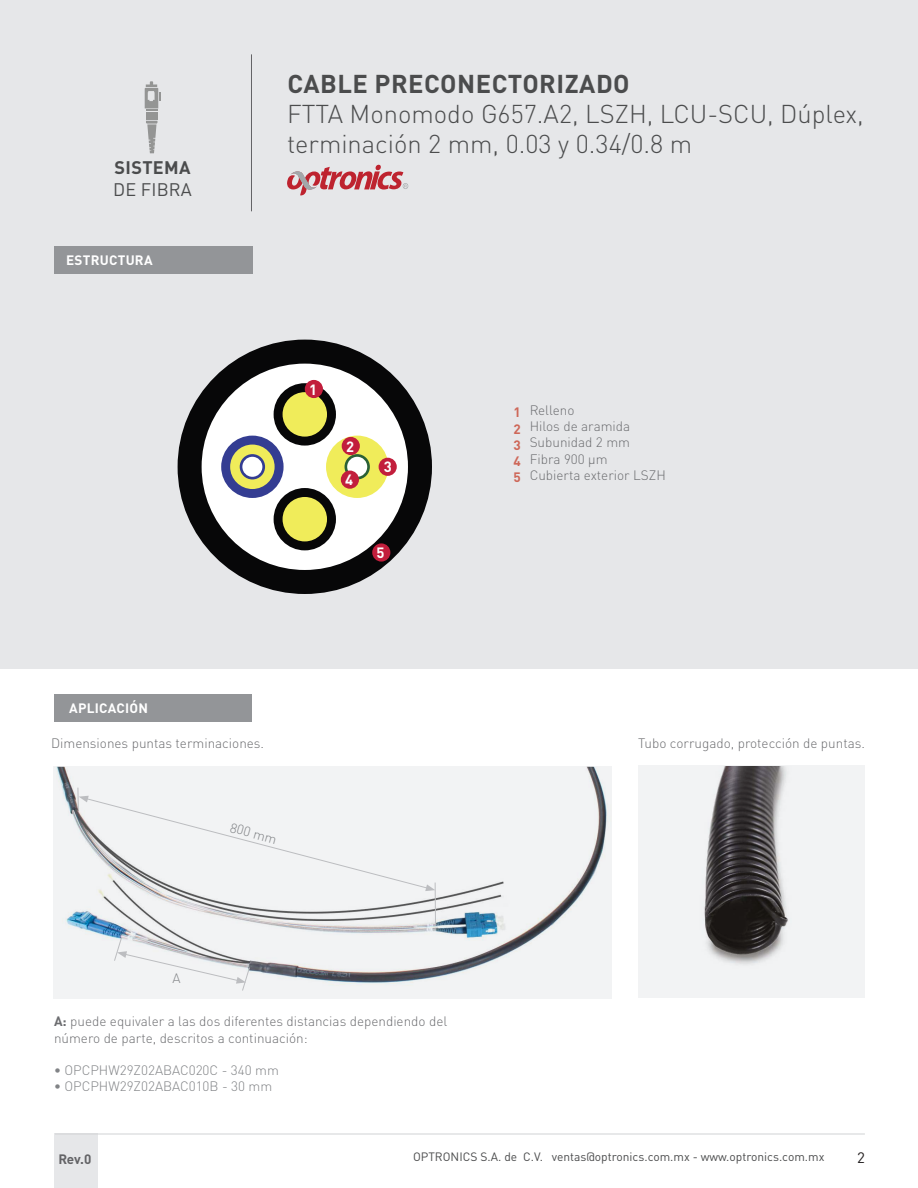
<style>
.page{position:relative;width:918px;height:1188px;background:#fff}
.page>*{position:absolute;margin:0;border:0;box-sizing:border-box;transform-origin:0 0}
.t1{font:300 25.5px/30px "DIN Pro";color:#4b4c4d}
.t2{font:700 25.5px "DIN Pro";letter-spacing:.02em;color:#4b4c4d}
.t3{font:700 18px "DIN Pro";letter-spacing:.02em;color:#4b4c4d}
.t4{font:18px "DIN Pro";letter-spacing:.01em;color:#4b4c4d}
.t5{font:15px "DIN Pro";color:#231f20}
.t6{font:700 14.7px "DIN Pro";color:#fff}
.t7{font:300 13.5px/16.2px "DIN Pro";color:#6c6d70}
.t8{font:300 13.5px/16.2px "DIN Pro";color:#818386}
.t9{font:700 13.5px "DIN Pro";letter-spacing:.02em;color:#fff}
.t10{font:700 13.5px "DIN Pro";color:#636366}
.t11{font:700 13.5px/16.2px "DIN Pro";color:#ce6859;text-align:justify}
.t12{font:12px "DIN Pro";color:#4b4c4d}
.s1{font-weight:700}
</style>
<div class="page">
<div style="left:0;top:0;width:918px;height:669px;background:#e6e7e9"></div>
<div style="left:54px;top:1134px;width:44px;height:54px;background:#e6e7e9"></div>
<hr style="left:251px;top:54px;width:1px;height:157px;background:#636366">
<hr style="left:55px;top:1134px;width:810px;height:1px;background:#d1d2d4">
<svg style="left:287px;top:165px;width:121px;height:30px"></svg>
<svg style="left:145px;top:81px;width:15px;height:72px"></svg>
<div style="left:638px;top:765px;width:227px;height:233px;background:#f2f3f4"></div>
<div style="left:178px;top:340px;width:254px;height:254px;background:#070708;border-radius:50%"></div>
<div style="left:202px;top:364px;width:206px;height:206px;background:#fff;border-radius:50%"></div>
<div style="left:274px;top:383px;width:62px;height:63px;background:#070708;border-radius:50%"></div>
<div style="left:283px;top:392px;width:44px;height:45px;background:#f0ec5a;border-radius:50%"></div>
<div style="left:274px;top:488px;width:62px;height:62px;background:#070708;border-radius:50%"></div>
<div style="left:283px;top:497px;width:44px;height:44px;background:#f0ec5a;border-radius:50%"></div>
<div style="left:326px;top:436px;width:62px;height:62px;background:#f0ec5a;border-radius:50%"></div>
<div style="left:221px;top:436px;width:63px;height:62px;background:#343d92;border-radius:50%"></div>
<div style="left:230px;top:445px;width:45px;height:44px;background:#f0ec5a;border-radius:50%"></div>
<svg style="left:240px;top:454px;width:25px;height:25px"></svg>
<div style="left:242px;top:457px;width:20px;height:20px;background:#fff;border-radius:50%"></div>
<svg style="left:345px;top:454px;width:25px;height:25px"></svg>
<div style="left:347px;top:457px;width:20px;height:20px;background:#fff;border-radius:50%"></div>
<div style="left:54px;top:694px;width:198px;height:27px;background:#939598"></div>
<div style="left:54px;top:246px;width:199px;height:28px;background:#939598"></div>
<div style="left:342px;top:437px;width:18px;height:18px;background:#c21e3c;border-radius:50%"></div>
<div style="left:379px;top:458px;width:18px;height:18px;background:#c21e3c;border-radius:50%"></div>
<div style="left:341px;top:471px;width:18px;height:18px;background:#c21e3c;border-radius:50%"></div>
<div style="left:372px;top:543px;width:18px;height:19px;background:#c21e3c;border-radius:50%"></div>
<div style="left:305px;top:380px;width:18px;height:18px;background:#c21e3c;border-radius:50%"></div>
<img style="left:704px;top:766px;width:84px;height:198px">
<img style="left:53px;top:767px;width:559px;height:232px">
<svg style="left:114px;top:937px;width:136px;height:54px"></svg>
<hr style="left:435px;top:883px;width:1px;height:41px;background:#bcbdc0">
<div style="left:78px;top:788px;width:357px;height:103px;background:#f2f3f4"></div>
<h2 class="t3" style="left:114px;top:153px;width:78px">SISTEMA</h2>
<h2 class="t4" style="left:113px;top:177px;width:80px">DE FIBRA</h2>
<p class="t9" style="left:66px;top:249px;width:88px">ESTRUCTURA</p>
<h1 class="t2" style="left:287px;top:62px;width:344px">CABLE PRECONECTORIZADO</h1>
<h1 class="t1" style="left:287px;top:97px;width:578px">FTTA Monomodo G657.A2, LSZH, LCU-SCU, Dúplex, terminación 2 mm, 0.03 y 0.34/0.8 m</h1>
<p class="t6" style="left:309px;top:377px;width:10px">1</p>
<p class="t6" style="left:346px;top:434px;width:10px">2</p>
<p class="t6" style="left:345px;top:468px;width:10px">4</p>
<p class="t6" style="left:384px;top:454px;width:10px">3</p>
<p class="t6" style="left:377px;top:540px;width:10px">5</p>
<p class="t11" style="left:514px;top:403px;width:9px">1<br>2<br>3<br>4<br>5</p>
<p class="t7" style="left:530px;top:401px;width:138px">Relleno<br>Hilos de aramida<br>Subunidad 2 mm<br>Fibra 900 μm<br>Cubierta exterior LSZH</p>
<p class="t9" style="left:69px;top:697px;width:80px">APLICACIÓN</p>
<p class="t7" style="left:51px;top:734px;width:215px">Dimensiones puntas terminaciones.</p>
<p class="t8" style="left:233px;top:818px;width:49px;rotate:16deg">800 mm</p>
<p class="t7" style="left:638px;top:734px;width:228px">Tubo corrugado, protección de puntas.</p>
<p class="t8" style="left:173px;top:969px;width:10px">A</p>
<p class="t7" style="left:54px;top:1012px;width:395px"><span class="s1">A:</span> puede equivaler a las dos diferentes distancias dependiendo del número de parte, descritos a continuación:</p>
<p class="t8" style="left:54px;top:1061px;width:226px">∙ OPCPHW29Z02ABAC020C - 340 mm ∙ OPCPHW29Z02ABAC010B - 30 mm</p>
<p class="t10" style="left:58px;top:1148px;width:34px">Rev.0</p>
<p class="t12" style="left:413px;top:1149px;width:413px">OPTRONICS S.A. de C.V. ventas@optronics.com.mx - www.optronics.com.mx</p>
<p class="t5" style="left:857px;top:1148px;width:9px">2</p>
</div>
